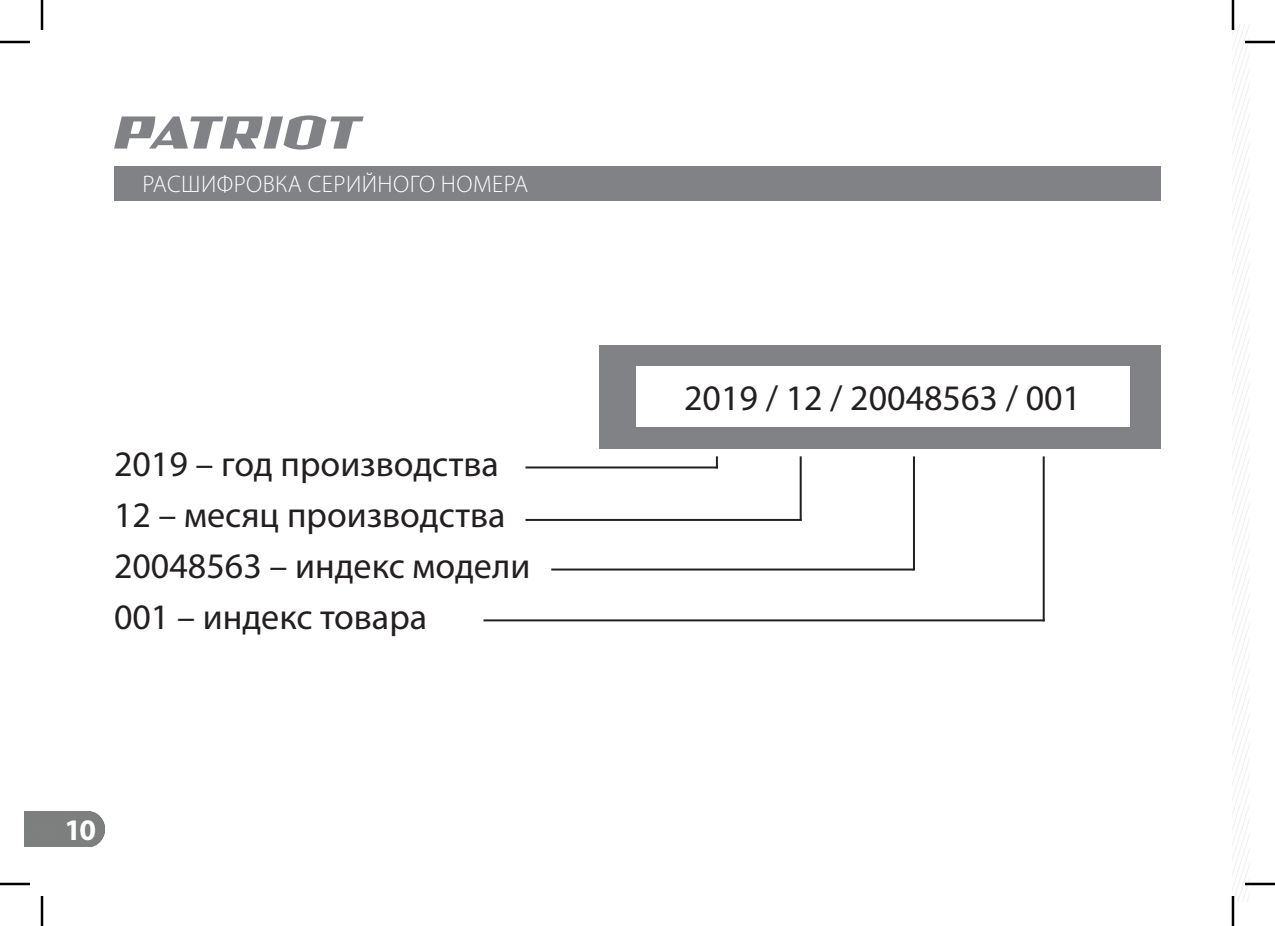
<style>
.page{position:relative;width:1275px;height:926px;background:#fff}
.page>*{position:absolute;margin:0;border:0;box-sizing:border-box;transform-origin:0 0}
.t1{font:36px/51px "Myriad Pro";color:#231f20}
.t2{font:700 30px "Myriad Pro";color:#fff}
.t3{font:300 24px "Myriad Pro";letter-spacing:.02em;color:#fff}
</style>
<div class="page">
<div style="left:25px;top:812px;width:79px;height:35px;background:#7d7e7e"></div>
<svg style="left:114px;top:115px;width:249px;height:35px"></svg>
<div style="left:114px;top:166px;width:1047px;height:34px;background:#808285"></div>
<div style="left:600px;top:345px;width:561px;height:104px;background:#808285"></div>
<hr style="left:525px;top:466px;width:193px;height:2px;background:#231f20">
<hr style="left:525px;top:519px;width:276px;height:2px;background:#231f20">
<hr style="left:551px;top:568px;width:363px;height:2px;background:#231f20">
<hr style="left:483px;top:619px;width:561px;height:2px;background:#231f20">
<div style="left:636px;top:366px;width:493px;height:61px;background:#fff"></div>
<svg style="left:716px;top:456px;width:2px;height:10px"></svg>
<hr style="left:799px;top:456px;width:2px;height:65px;background:#231f20">
<hr style="left:913px;top:456px;width:2px;height:114px;background:#231f20">
<hr style="left:1042px;top:456px;width:2px;height:165px;background:#231f20">
<svg style="left:1233px;top:25px;width:17px;height:876px"></svg>
<hr style="left:0;top:41px;width:30px;height:2px;background:#000">
<hr style="left:1245px;top:41px;width:30px;height:2px;background:#000">
<hr style="left:0;top:883px;width:30px;height:2px;background:#000">
<hr style="left:1245px;top:883px;width:30px;height:2px;background:#000">
<hr style="left:41px;top:0;width:2px;height:30px;background:#000">
<hr style="left:41px;top:896px;width:2px;height:30px;background:#000">
<hr style="left:1231px;top:0;width:3px;height:30px;background:#000">
<hr style="left:1231px;top:896px;width:3px;height:30px;background:#000">
<p class="t3" style="left:143px;top:173px;width:387px">РАСШИФРОВКА СЕРИЙНОГО НОМЕРА</p>
<p class="t1" style="left:114px;top:440px;width:418px">2019 – год производства<br>12 – месяц производства<br>20048563 – индекс модели<br>001 – индекс товара</p>
<p class="t2" style="left:64px;top:815px;width:33px">10</p>
<p class="t1" style="left:684px;top:374px;width:398px">2019 / 12 / 20048563 / 001</p>
</div>
